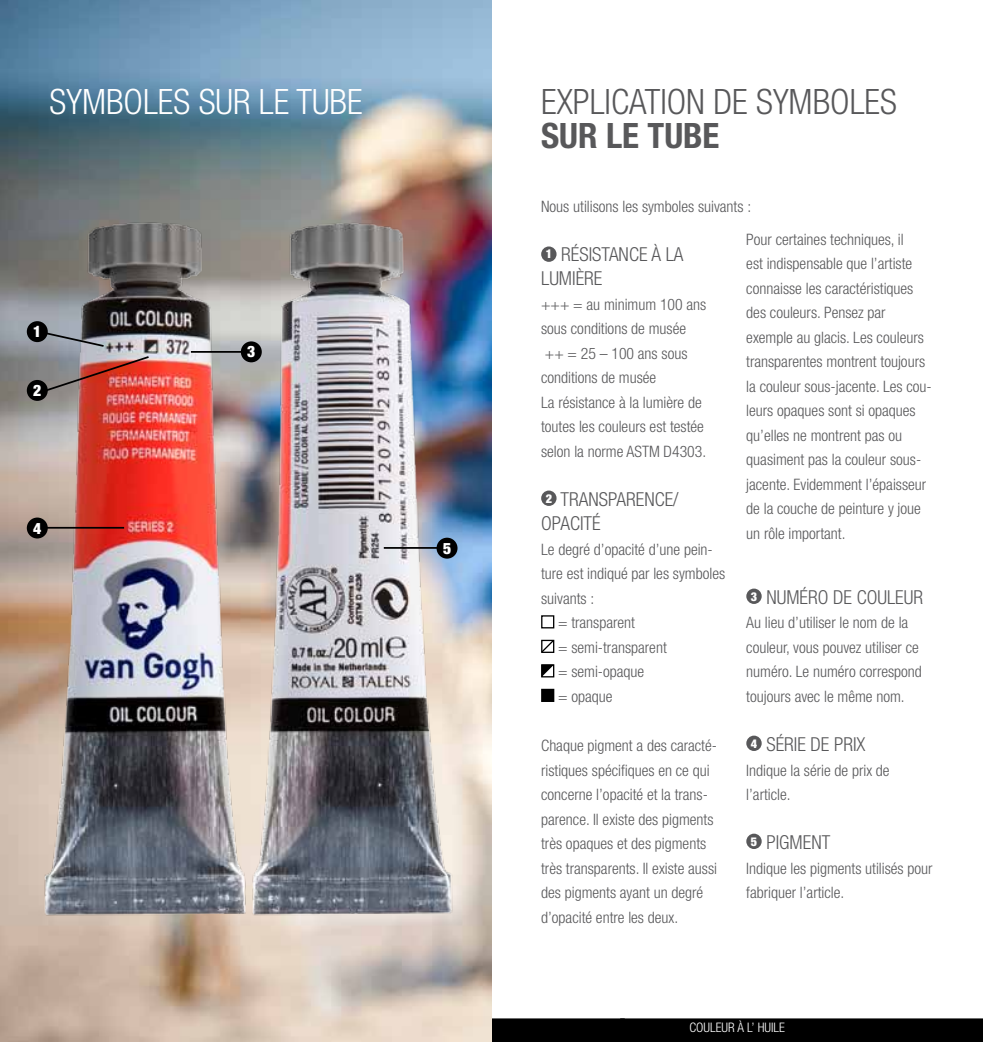
<style>
.page{position:relative;width:983px;height:1042px;background:#fff}
.page>*{position:absolute;margin:0;border:0;box-sizing:border-box;transform-origin:0 0}
.t1{font:300 condensed 35px "Helvetica Neue LT Std";letter-spacing:.08em;color:#58585a}
.t2{font:300 condensed 35px "Helvetica Neue LT Std";color:#fff}
.t3{font:700 condensed 35px "Helvetica Neue LT Std";color:#58585a}
.t4{font:300 condensed 19.25px "Helvetica Neue LT Std";color:#58585a}
.t5{font:300 condensed 15.75px/24.5px "Helvetica Neue LT Std";color:#58585a}
.t6{font:900 condensed 15.75px "Helvetica Neue LT Std";color:#fff}
.t7{font:300 condensed 13.12px "Helvetica Neue LT Std";color:#fff}
.s1{font-weight:900;font-size:12.25px;color:#fff}
</style>
<div class="page">
<div style="left:620px;top:1018px;width:362px;height:24px;background:#000"></div>
<div style="left:491px;top:1018px;width:133px;height:24px;background:#000"></div>
<img style="left:0;top:0;width:491px;height:1042px">
<img style="left:27px;top:182px;width:442px;height:803px">
<div style="left:541px;top:246px;width:15px;height:16px;background:#58585a;border-radius:50%"></div>
<div style="left:541px;top:490px;width:15px;height:16px;background:#58585a;border-radius:50%"></div>
<div style="left:541px;top:615px;width:13px;height:13px;border:1px solid #000"></div>
<svg style="left:541px;top:639px;width:14px;height:14px"></svg>
<div style="left:541px;top:664px;width:13px;height:13px;border:1px solid #000"></div>
<svg style="left:541px;top:665px;width:13px;height:12px"></svg>
<div style="left:541px;top:689px;width:12px;height:12px;background:#000"></div>
<div style="left:541px;top:689px;width:13px;height:13px;border:1px solid #000"></div>
<div style="left:746px;top:588px;width:15px;height:16px;background:#58585a;border-radius:50%"></div>
<div style="left:746px;top:735px;width:15px;height:16px;background:#58585a;border-radius:50%"></div>
<div style="left:746px;top:833px;width:15px;height:16px;background:#58585a;border-radius:50%"></div>
<div style="left:27px;top:380px;width:21px;height:21px;background:#000;border-radius:50%"></div>
<div style="left:27px;top:517px;width:21px;height:21px;background:#000;border-radius:50%"></div>
<div style="left:436px;top:538px;width:21px;height:20px;background:#000;border-radius:50%"></div>
<div style="left:241px;top:341px;width:21px;height:21px;background:#000;border-radius:50%"></div>
<div style="left:27px;top:321px;width:21px;height:21px;background:#000;border-radius:50%"></div>
<svg style="left:42px;top:331px;width:64px;height:17px"></svg>
<img style="left:42px;top:355px;width:109px;height:38px">
<hr style="left:191px;top:351px;width:54px;height:2px;background:#000">
<hr style="left:44px;top:527px;width:80px;height:2px;background:#000">
<hr style="left:383px;top:547px;width:56px;height:2px;background:#000">
<h1 class="t2" style="left:50px;top:82px;width:51px">Symboles</h1>
<h1 class="t2" style="left:199px;top:82px;width:116px">sur letube</h1>
<p class="t6" style="left:33px;top:322px;width:10px">1</p>
<p class="t6" style="left:33px;top:381px;width:10px">2</p>
<p class="t6" style="left:33px;top:518px;width:10px">4</p>
<p class="t6" style="left:247px;top:342px;width:10px">3</p>
<p class="t6" style="left:443px;top:538px;width:10px">5</p>
<h1 class="t1" style="left:541px;top:82px;width:47px">Explication</h1>
<h1 class="t1" style="left:713px;top:82px;width:94px">de symboles</h1>
<h1 class="t3" style="left:541px;top:114px;width:125px">SURLETUBE</h1>
<p class="t5" style="left:541px;top:194px;width:211px">Nous utilisons les symboles suivants :</p>
<p class="t4" style="left:545px;top:243px;width:44px"><span class="s1">1</span> Résistance</p>
<p class="t4" style="left:651px;top:243px;width:24px">à la</p>
<p class="t4" style="left:541px;top:267px;width:10px">lumi</p>
<p class="t4" style="left:575px;top:267px;width:18px">ère</p>
<p class="t5" style="left:541px;top:292px;width:167px">+++ = au minimum 100 ans sous conditions de musée ++ = 25 – 100 ans sous conditions de musée<br>La résistance à la lumière de toutes les couleurs est testée selon la norme ASTM D4303.</p>
<p class="t4" style="left:545px;top:488px;width:34px"><sup>2</sup> Transparence</p>
<p class="t4" style="left:673px;top:488px;width:7px">/</p>
<p class="t4" style="left:541px;top:512px;width:10px">opacit</p>
<p class="t4" style="left:592px;top:512px;width:10px">é</p>
<p class="t5" style="left:541px;top:537px;width:173px">Le degré d’opacité d’une pein-</p>
<p class="t5" style="left:541px;top:561px;width:185px">ture est indiqué par les symboles</p>
<p class="t5" style="left:541px;top:586px;width:55px">suivants :</p>
<p class="t5" style="left:558px;top:610px;width:78px">= transparent</p>
<p class="t5" style="left:558px;top:635px;width:110px">= semi-transparent</p>
<p class="t5" style="left:558px;top:659px;width:88px">= semi-opaque</p>
<p class="t5" style="left:558px;top:684px;width:56px">= opaque</p>
<p class="t5" style="left:541px;top:733px;width:177px">Chaque pigment a des caracté&shy;ristiques spécifiques en ce qui concerne l’opacité et la trans&shy;parence. Il existe des pigments très opaques et des pigments très transparents. Il existe aussi des pigments ayant un degré d’opacité entre les deux.</p>
<p class="t5" style="left:746px;top:226px;width:187px">Pour certaines techniques, il<br>est indispensable que l’artiste connaisse les caractéristiques des couleurs. Pensez par exemple au glacis. Les couleurs transparentes montrent toujours la couleur sous-jacente. Les cou&shy;leurs opaques sont si opaques qu’elles ne montrent pas ou quasiment pas la couleur sous&shy;jacente. Evidemment l’épaisseur de la couche de peinture y joue un rôle important.</p>
<p class="t4" style="left:750px;top:586px;width:117px"><sup>3</sup> Numéro de couleur</p>
<p class="t5" style="left:746px;top:610px;width:177px">Au lieu d’utiliser le nom de la couleur, vous pouvez utiliser ce numéro. Le numéro correspond toujours avec le même nom.</p>
<p class="t4" style="left:750px;top:733px;width:114px"><sup>4</sup> Série de prix</p>
<p class="t5" style="left:746px;top:757px;width:145px">Indique la série de prix de l’article.</p>
<p class="t4" style="left:750px;top:831px;width:35px"><sup>5</sup> Pigment</p>
<p class="t5" style="left:746px;top:855px;width:188px">Indique les pigments utilisés pour fabriquer l’article.</p>
<p class="t7" style="left:689px;top:1020px;width:97px">COULEUR À L’ HUILE</p>
</div>
